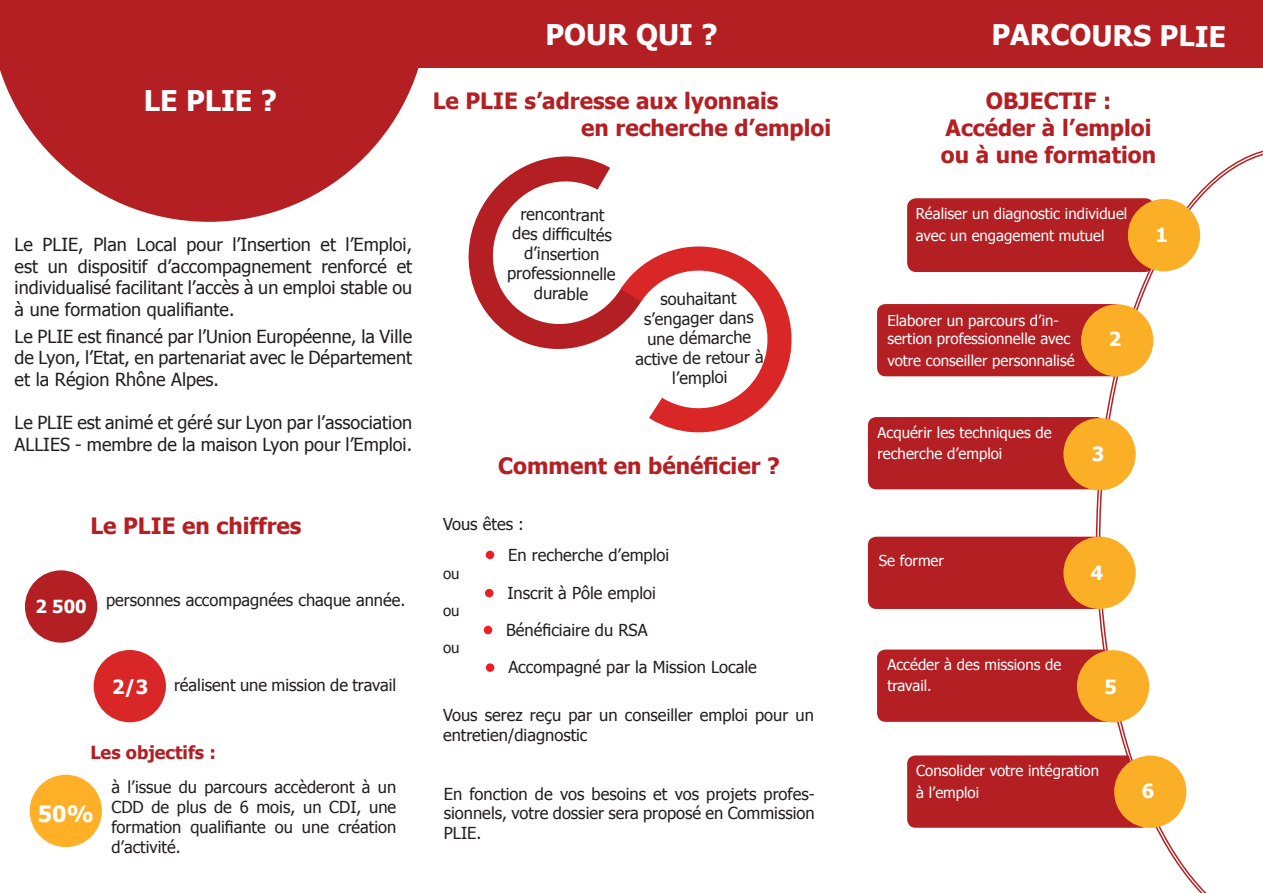
<style>
.page{position:relative;width:1263px;height:893px;background:#fff}
.page>*{position:absolute;margin:0;border:0;box-sizing:border-box;transform-origin:0 0}
.t1{font:700 28.5px "Tahoma";color:#fff}
.t2{font:700 22.5px "Tahoma";color:#b41f23}
.t3{font:700 22.5px "Tahoma";color:#b51f23}
.t4{font:700 22.5px "Tahoma";color:#fff}
.t5{font:700 19.5px "Tahoma";color:#fff}
.t6{font:18px/21.6px "Tahoma";color:#231f20;text-align:justify}
.t7{font:700 18px "Tahoma";color:#b41f23}
.t8{font:700 18px "Tahoma";color:#fff}
.t9{font:16.5px/19.8px "Tahoma";color:#231f20;text-align:center}
.t10{font:15px/21.6px "Tahoma";color:#fff}
.t11{font:15px "Tahoma";color:#231f20}
</style>
<div class="page">
<div style="left:907px;top:755px;width:243px;height:73px;background:#b41f23;border-radius:9px"></div>
<div style="left:877px;top:649px;width:239px;height:73px;background:#b41f23;border-radius:9px"></div>
<div style="left:868px;top:537px;width:236px;height:72px;background:#b41f23;border-radius:9px"></div>
<div style="left:868px;top:417px;width:236px;height:72px;background:#b41f23;border-radius:9px"></div>
<div style="left:877px;top:304px;width:245px;height:72px;background:#b41f23;border-radius:9px"></div>
<div style="left:908px;top:199px;width:245px;height:72px;background:#b41f23;border-radius:9px"></div>
<div style="left:907px;top:198px;width:247px;height:74px;border:2px solid #b41f23;border-radius:9px"></div>
<div style="left:832px;top:0;width:431px;height:67px;background:#b41f23"></div>
<div style="left:0;top:0;width:841px;height:67px;background:#b41f23"></div>
<svg style="left:468px;top:156px;width:324px;height:277px"></svg>
<svg style="left:0;top:67px;width:428px;height:155px;fill:#b41f23"></svg>
<div style="left:25px;top:570px;width:72px;height:73px;background:#b41f23;border-radius:50%"></div>
<div style="left:94px;top:650px;width:72px;height:72px;background:#d92626;border-radius:50%"></div>
<div style="left:30px;top:775px;width:72px;height:72px;background:#ffb026;border-radius:50%"></div>
<div style="left:486px;top:551px;width:8px;height:8px;background:#ee1d23;border-radius:50%"></div>
<div style="left:485px;top:589px;width:8px;height:8px;background:#ee1d23;border-radius:50%"></div>
<div style="left:484px;top:626px;width:8px;height:8px;background:#ee1d23;border-radius:50%"></div>
<div style="left:486px;top:663px;width:8px;height:9px;background:#ee1d23;border-radius:50%"></div>
<svg style="left:1099px;top:150px;width:164px;height:743px"></svg>
<div style="left:1114px;top:756px;width:72px;height:72px;background:#fbaf27;border-radius:50%"></div>
<div style="left:1077px;top:650px;width:72px;height:72px;background:#fbaf27;border-radius:50%"></div>
<div style="left:1063px;top:537px;width:73px;height:72px;background:#fbaf27;border-radius:50%"></div>
<div style="left:1063px;top:418px;width:73px;height:72px;background:#fbaf27;border-radius:50%"></div>
<div style="left:1081px;top:304px;width:72px;height:73px;background:#fbaf27;border-radius:50%"></div>
<div style="left:1128px;top:199px;width:72px;height:72px;background:#fbaf27;border-radius:50%"></div>
<p class="t1" style="left:144px;top:81px;width:134px">LE PLIE ?</p>
<p class="t1" style="left:545px;top:14px;width:174px">POUR QUI ?</p>
<p class="t2" style="left:433px;top:85px;width:347px">Le PLIE s’adresse aux lyonnais</p>
<p class="t2" style="left:581px;top:112px;width:251px">en recherche d’emploi</p>
<p class="t6" style="left:15px;top:233px;width:399px">Le PLIE, Plan Local pour l’Insertion et l’Emploi, est un dispositif d’accompagnement renforcé et individualisé facilitant l’accès à un emploi stable ou à une formation qualifiante.</p>
<p class="t6" style="left:15px;top:325px;width:399px">Le PLIE est financé par l’Union Européenne, la Ville de Lyon, l’Etat, en partenariat avec le Département et la Région Rhône Alpes.</p>
<p class="t6" style="left:15px;top:411px;width:399px">Le PLIE est animé et géré sur Lyon par l’association<br>ALLIES - membre de la maison Lyon pour l’Emploi.</p>
<p class="t2" style="left:90px;top:510px;width:213px">Le PLIE en chiffres</p>
<p class="t8" style="left:36px;top:594px;width:53px">2 500</p>
<p class="t9" style="left:106px;top:589px;width:301px">personnes accompagnées chaque année.</p>
<p class="t5" style="left:112px;top:673px;width:38px">2/3</p>
<p class="t9" style="left:174px;top:675px;width:224px">réalisent une mission de travail</p>
<p class="t7" style="left:90px;top:739px;width:127px">Les objectifs :</p>
<p class="t4" style="left:38px;top:798px;width:57px">50%</p>
<p class="t9" style="left:111px;top:777px;width:286px;text-align:justify">à l’issue du parcours accèderont à un CDD de plus de 6 mois, un CDI, une formation qualifiante ou une création d’activité.</p>
<p class="t9" style="left:508px;top:203px;width:110px;rotate:1deg">rencontrant des diffi cultés d’insertion professionnelle durable</p>
<p class="t9" style="left:634px;top:289px;width:130px;rotate:-1deg">souhaitant s’engager dans une démarche active de retour à l’emploi</p>
<p class="t3" style="left:498px;top:450px;width:283px">Comment en bénéficier ?</p>
<p class="t9" style="left:443px;top:513px;width:83px">Vous êtes :</p>
<p class="t11" style="left:443px;top:563px;width:18px">ou</p>
<p class="t11" style="left:443px;top:600px;width:18px">ou</p>
<p class="t11" style="left:443px;top:638px;width:18px">ou</p>
<p class="t9" style="left:508px;top:544px;width:162px">En recherche d’emploi</p>
<p class="t9" style="left:507px;top:582px;width:150px">Inscrit à Pôle emploi</p>
<p class="t9" style="left:506px;top:619px;width:143px">Bénéficiaire du RSA</p>
<p class="t9" style="left:508px;top:657px;width:250px">Accompagné par la Mission Locale</p>
<p class="t9" style="left:443px;top:704px;width:372px;text-align:left">Vous serez reçu par un conseiller emploi pour un entretien/diagnostic</p>
<p class="t9" style="left:444px;top:783px;width:372px;text-align:justify">En fonction de vos besoins et vos projets profes&shy;sionnels, votre dossier sera proposé en Commission PLIE.</p>
<p class="t1" style="left:991px;top:15px;width:236px">PARCOURS PLIE</p>
<p class="t2" style="left:986px;top:85px;width:127px">OBJECTIF :</p>
<p class="t2" style="left:945px;top:112px;width:207px">Accéder à l’emploi</p>
<p class="t2" style="left:941px;top:139px;width:217px">ou à une formation</p>
<p class="t10" style="left:916px;top:202px;width:213px">Réaliser un diagnostic individuel avec un engagement mutuel</p>
<p class="t10" style="left:887px;top:311px;width:184px;line-height:18px">Elaborer un parcours d’in&shy;sertion professionnelle avec</p>
<p class="t10" style="left:887px;top:349px;width:189px">votre conseiller personnalisé</p>
<p class="t5" style="left:1109px;top:325px;width:14px">2</p>
<p class="t10" style="left:877px;top:421px;width:176px">Acquérir les techniques de recherche d’emploi</p>
<p class="t5" style="left:1092px;top:440px;width:14px">3</p>
<p class="t5" style="left:1155px;top:221px;width:14px">1</p>
<p class="t10" style="left:879px;top:549px;width:67px">Se former</p>
<p class="t5" style="left:1091px;top:559px;width:14px">4</p>
<p class="t10" style="left:887px;top:653px;width:176px">Accéder à des missions de travail.</p>
<p class="t5" style="left:1104px;top:673px;width:14px">5</p>
<p class="t10" style="left:916px;top:759px;width:184px">Consolider votre intégration à l’emploi</p>
<p class="t5" style="left:1142px;top:777px;width:14px">6</p>
</div>
